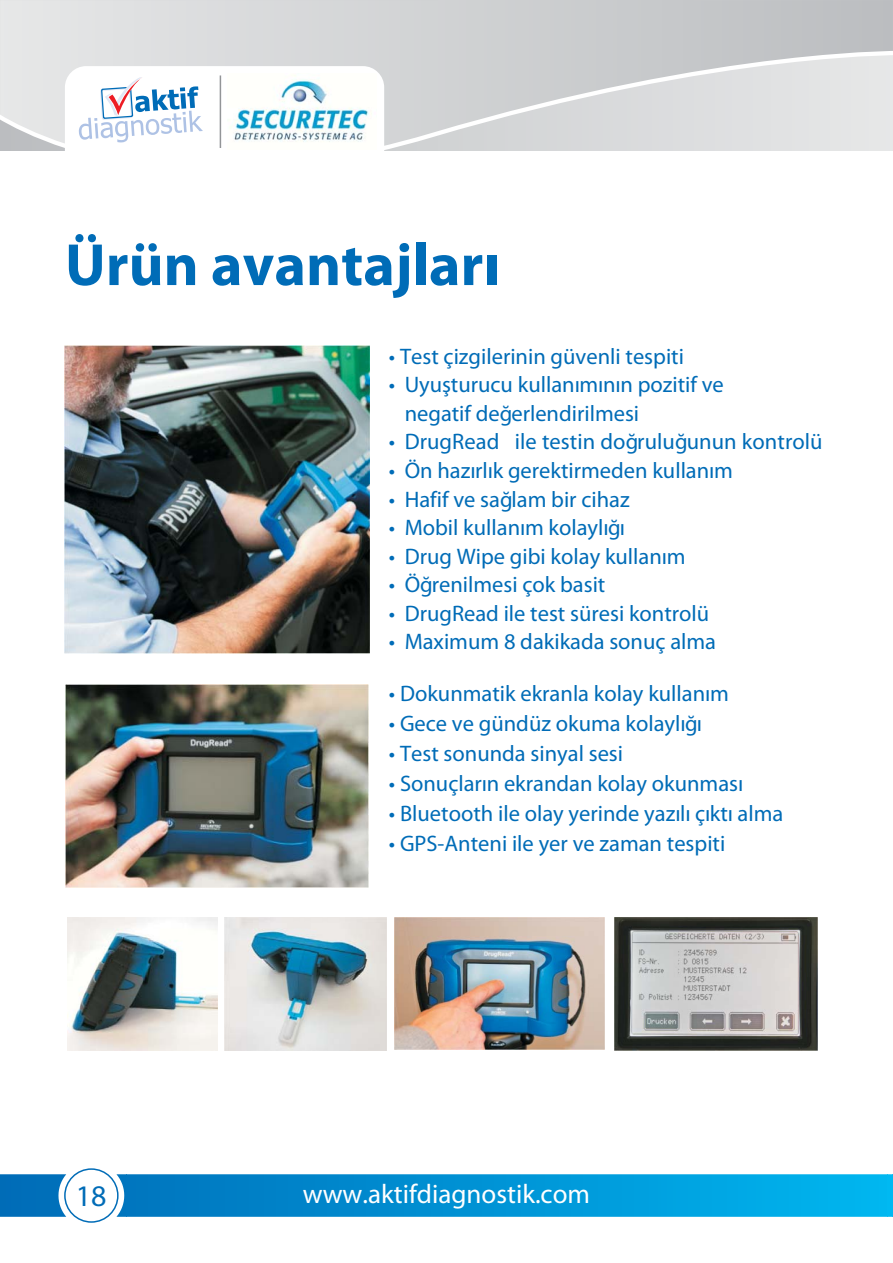
<style>
.page{position:relative;width:893px;height:1263px;background:#fff}
.page>*{position:absolute;margin:0;border:0;box-sizing:border-box;transform-origin:0 0}
.t1{font:700 60px "Myriad Pro";color:#006cb7}
.t2{font:30px "Myriad Pro";color:#006cb7}
.t3{font:27px "Myriad Pro";color:#fff}
.t4{font:22.5px/28.5px "Myriad Pro";color:#006cb7}
</style>
<div class="page">
<div style="left:0;top:1174px;width:6px;height:43px;background:#006cb7"></div>
<svg style="left:6px;top:1174px;width:881px;height:43px;background:#139ad7"></svg>
<div style="left:887px;top:1174px;width:6px;height:43px;background:#00b9f2"></div>
<div style="left:64px;top:1168px;width:55px;height:55px;border:2px solid #006cb7;border-radius:50%"></div>
<img style="left:65px;top:346px;width:304px;height:307px">
<img style="left:65px;top:685px;width:304px;height:202px">
<img style="left:67px;top:917px;width:150px;height:133px">
<img style="left:224px;top:917px;width:163px;height:133px">
<img style="left:395px;top:917px;width:210px;height:133px">
<img style="left:615px;top:917px;width:203px;height:133px">
<svg style="left:0;top:0;width:893px;height:150px;background:#d5d7d8"></svg>
<svg style="left:65px;top:66px;width:319px;height:84px"></svg>
<img style="left:227px;top:73px;width:149px;height:77px">
<hr style="left:220px;top:75px;width:1px;height:73px;background:#939598">
<h1 class="t1" style="left:65px;top:242px;width:436px">Ürün avantajları</h1>
<p class="t4" style="left:389px;top:344px;width:297px">• Test çizgilerinin güvenli tespiti</p>
<p class="t4" style="left:405px;top:372px;width:321px;text-indent:-16px">• Uyuflturucu kullan›m›n›n pozitif ve negatif de€erlendirilmesi</p>
<p class="t4" style="left:389px;top:430px;width:435px">• DrugRead ile testin do€rulu€unun kontrolü</p>
<p class="t4" style="left:389px;top:458px;width:345px">• Ön haz›rl›k gerektirmeden kullan›m</p>
<p class="t4" style="left:389px;top:487px;width:242px">• Hafif ve sa€lam bir cihaz</p>
<p class="t4" style="left:389px;top:515px;width:237px">• Mobil kullan›m kolayl›€›</p>
<p class="t4" style="left:389px;top:544px;width:298px">• Drug Wipe gibi kolay kullan›m</p>
<p class="t4" style="left:389px;top:572px;width:218px">• Ö€renilmesi çok basit</p>
<p class="t4" style="left:389px;top:601px;width:322px">• DrugRead ile test süresi kontrolü</p>
<p class="t4" style="left:389px;top:629px;width:329px">• Maximum 8 dakikada sonuç alma</p>
<p class="t4" style="left:389px;top:681px;width:341px">• Dokunmatik ekranla kolay kullan›m</p>
<p class="t4" style="left:389px;top:711px;width:314px">• Gece ve gündüz okuma kolayl›€›</p>
<p class="t4" style="left:389px;top:741px;width:236px">• Test sonunda sinyal sesi</p>
<p class="t4" style="left:389px;top:771px;width:355px">• Sonuçlar›n ekrandan kolay okunmas›</p>
<p class="t4" style="left:389px;top:801px;width:396px">• Bluetooth ile olay yerinde yaz›l› ç›kt› alma</p>
<p class="t4" style="left:389px;top:831px;width:338px">• GPS-Anteni ile yer ve zaman tespiti</p>
<h2 class="t2" style="left:76px;top:1184px;width:32px">18</h2>
<p class="t3" style="left:303px;top:1184px;width:289px">www.aktifdiagnostik.com</p>
</div>
